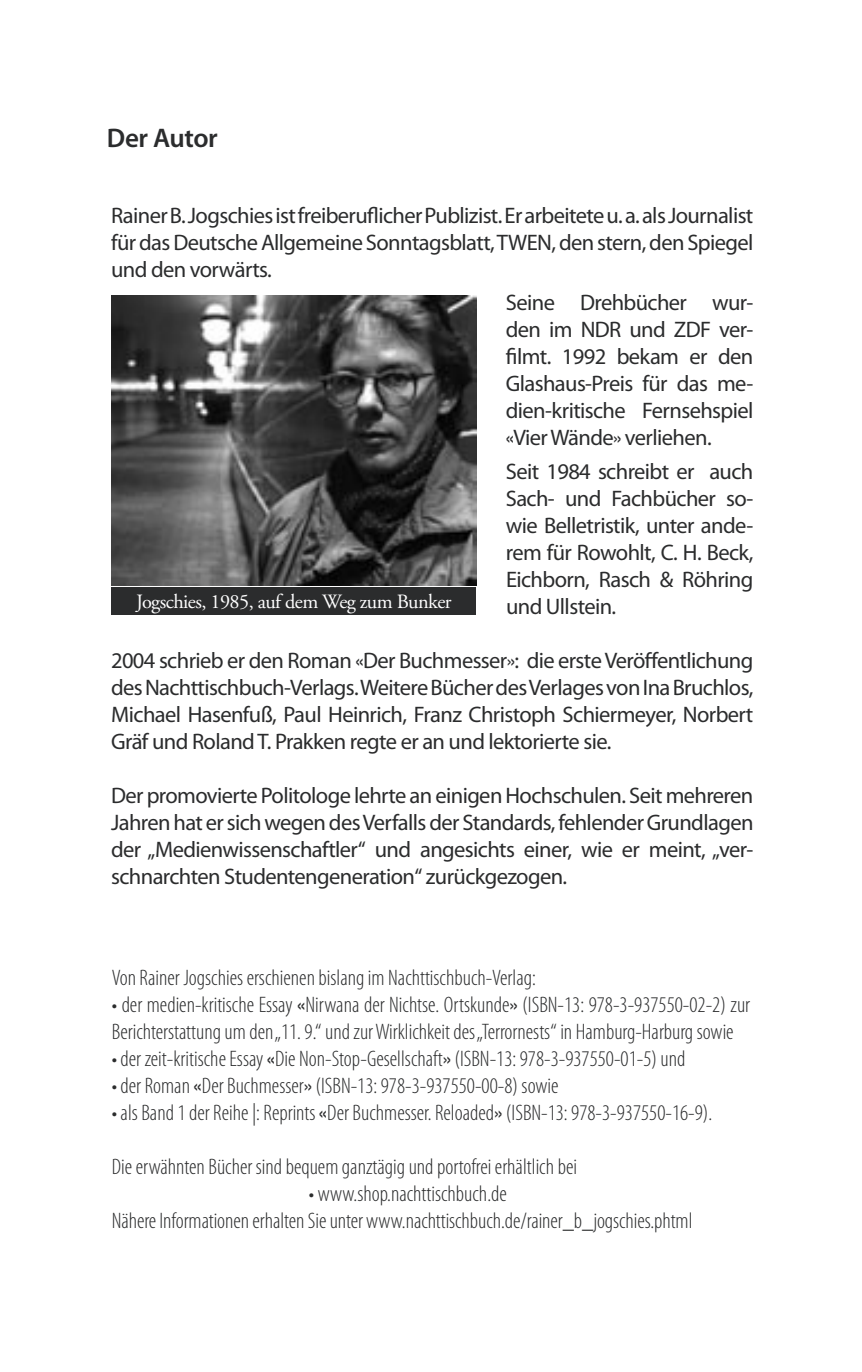
<style>
.page{position:relative;width:862px;height:1372px;background:#fff}
.page>*{position:absolute;margin:0;border:0;box-sizing:border-box;transform-origin:0 0}
.t1{font:600 27px "Myriad Pro";letter-spacing:-.015em;color:#2b2c2d}
.t2{font:22.5px/27px "Myriad Pro";letter-spacing:-.025em;color:#2b2c2d;text-align:justify}
.t3{font:300 condensed 22.5px/27px "Myriad Pro";color:#2b2c2d}
.t4{font:20.25px "Adobe Garamond Pro";letter-spacing:-.025em;color:#fff}
</style>
<div class="page">
<img style="left:111px;top:295px;width:364px;height:291px">
<div style="left:112px;top:587px;width:363px;height:27px;background:#2b2c2d"></div>
<p class="t1" style="left:107px;top:123px;width:112px">Der Autor</p>
<p class="t2" style="left:111px;top:202px;width:643px">Rainer B. Jogschies ist freiberuflicher Publizist. Er arbeitete u. a. als Journalist für das Deutsche Allgemeine Sonntagsblatt, TWEN, den stern, den Spiegel und den vorwärts.</p>
<p class="t2" style="left:505px;top:290px;width:249px">Seine Drehbücher wur-</p>
<p class="t2" style="left:505px;top:317px;width:249px">den im NDR und ZDF ver-</p>
<p class="t2" style="left:505px;top:344px;width:249px">filmt. 1992 bekam er den</p>
<p class="t2" style="left:505px;top:371px;width:249px">Glashaus-Preis für das me-</p>
<p class="t2" style="left:505px;top:398px;width:249px">dien-kritische Fernsehspiel</p>
<p class="t2" style="left:513px;top:425px;width:199px">Vier Wände verliehen.</p>
<p class="t2" style="left:505px;top:458px;width:249px">Seit 1984 schreibt er auch Sach- und Fachbücher so&shy;wie Belletristik, unter ande&shy;rem für Rowohlt, C. H. Beck, Eichborn, Rasch &amp; Röhring und Ullstein.</p>
<p class="t2" style="left:111px;top:647px;width:643px">2004 schrieb er den Roman Der Buchmesser : die erste Veröffentlichung des Nachttischbuch-Verlags. Weitere Bücher des Verlages von Ina Bruchlos, Michael Hasenfuß, Paul Heinrich, Franz Christoph Schiermeyer, Norbert Gräf und Roland T. Prakken regte er an und lektorierte sie.</p>
<p class="t2" style="left:111px;top:782px;width:643px">Der promovierte Politologe lehrte an einigen Hochschulen. Seit mehreren Jahren hat er sich wegen des Verfalls der Standards, fehlender Grundlagen der „Medienwissenschaftler“ und angesichts einer, wie er meint, „ver&shy;schnarchten Studentengeneration“ zurückgezogen.</p>
<p class="t4" style="left:136px;top:589px;width:317px">Jogschies, 1985, auf dem Weg zum Bunker</p>
<p class="t3" style="left:112px;top:964px;width:425px">Von Rainer Jogschies erschienen bislang im Nachttischbuch-Verlag:</p>
<p class="t3" style="left:112px;top:991px;width:639px">• der medien-kritische Essay Nirwana der Nichtse. Ortskunde (ISBN-13: 978-3-937550-02-2) zur<br>Berichterstattung um den „11. 9.“ und zur Wirklichkeit des „Terrornests“ in Hamburg-Harburg sowie</p>
<p class="t3" style="left:112px;top:1045px;width:575px">• der zeit-kritische Essay Die Non-Stop-Gesellschaft (ISBN-13: 978-3-937550-01-5) und</p>
<p class="t3" style="left:112px;top:1072px;width:448px">• der Roman Der Buchmesser (ISBN-13: 978-3-937550-00-8) sowie</p>
<p class="t3" style="left:112px;top:1099px;width:601px">• als Band 1 der Reihe |: Reprints Der Buchmesser. Reloaded (ISBN-13: 978-3-937550-16-9).</p>
<p class="t3" style="left:112px;top:1153px;width:466px">Die erwähnten Bücher sind bequem ganztägig und portofrei erhältlich bei</p>
<p class="t3" style="left:112px;top:1180px;width:582px;text-align:center">• www.shop.nachttischbuch.de<br>Nähere Informationen erhalten Sie unter www.nachttischbuch.de/rainer_b_jogschies.phtml</p>
</div>
